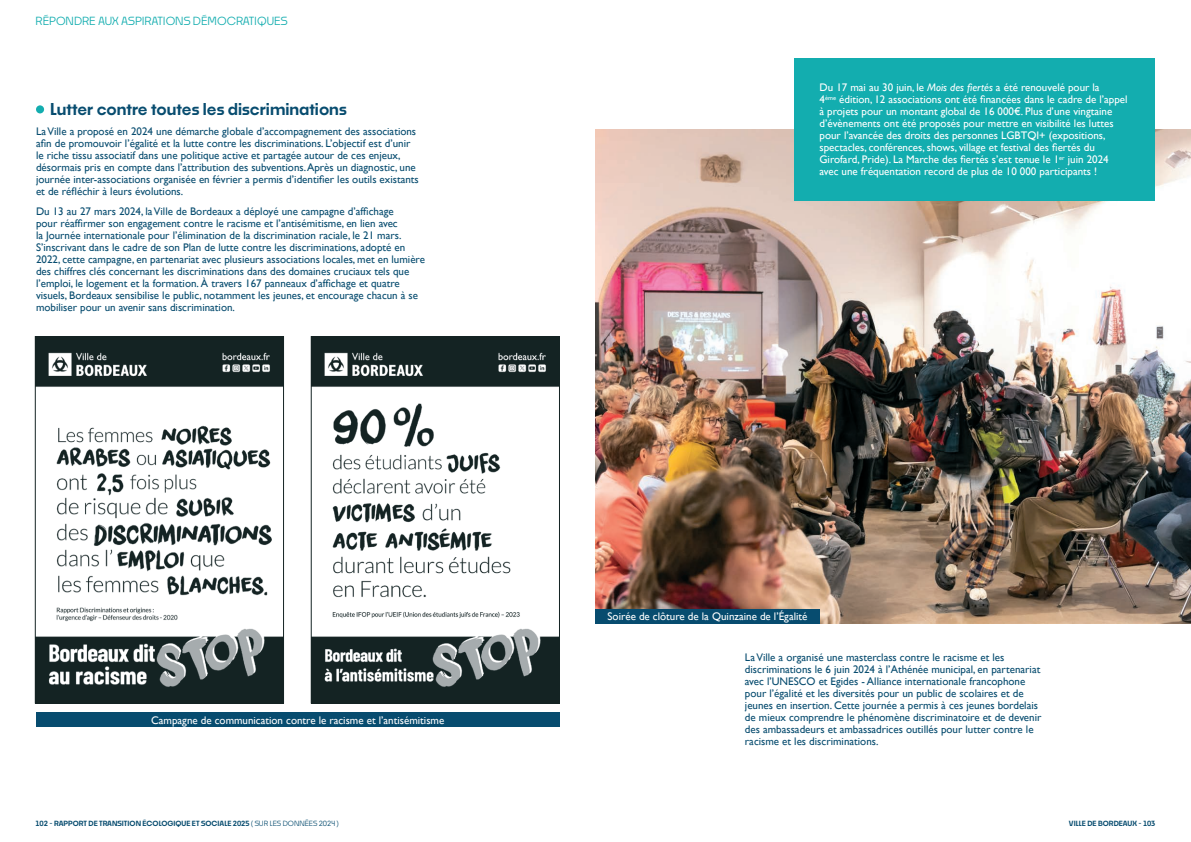
<style>
.page{position:relative;width:1191px;height:842px;background:#fff}
.page>*{position:absolute;margin:0;border:0;box-sizing:border-box;transform-origin:0 0}
.t1{font:600 16px "Noka";color:#074c6f}
.t2{font:11px/12px "Gill Sans";color:#074c6f}
.t3{font:11px/12px "Gill Sans";color:#fff}
.t4{font:500 11px "Noka";color:#13adaf}
.t5{font:600 7px "Noka";color:#074c6f}
.s1{font-style:italic}
.s2{font-weight:500}
</style>
<div class="page">
<div style="left:36px;top:105px;width:8px;height:8px;background:#13adaf;border-radius:50%"></div>
<img style="left:37px;top:338px;width:245px;height:363px">
<div style="left:35px;top:336px;width:249px;height:367px;border:1px solid #142323"></div>
<img style="left:313px;top:338px;width:245px;height:363px">
<div style="left:311px;top:336px;width:249px;height:367px;border:1px solid #142323"></div>
<div style="left:36px;top:712px;width:523px;height:15px;background:#074c6f"></div>
<img style="left:595px;top:129px;width:596px;height:495px">
<div style="left:595px;top:609px;width:224px;height:15px;background:#074c6f"></div>
<div style="left:794px;top:58px;width:361px;height:143px;background:#13adaf"></div>
<p class="t4" style="left:36px;top:14px;width:253px">RÉPONDRE AUX ASPIRATIONS DÉMOCRATIQUES</p>
<h1 class="t1" style="left:50px;top:99px;width:298px">Lutter contre toutes les discriminations</h1>
<p class="t2" style="left:36px;top:126px;width:384px">La Ville a proposé en 2024 une démarche globale d’accompagnement des associations afin de promouvoir l’égalité et la lutte contre les discriminations. L’objectif est d’unir le riche tissu associatif dans une politique active et partagée autour de ces enjeux, désormais pris en compte dans l’attribution des subventions. Après un diagnostic, une journée inter-associations organisée en février a permis d’identifier les outils existants et de réfléchir à leurs évolutions.</p>
<p class="t2" style="left:36px;top:206px;width:390px">Du 13 au 27 mars 2024, la Ville de Bordeaux a déployé une campagne d’affichage<br>pour réaffirmer son engagement contre le racisme et l’antisémitisme, en lien avec<br>la Journée internationale pour l’élimination de la discrimination raciale, le 21 mars.<br>S’inscrivant dans le cadre de son Plan de lutte contre les discriminations, adopté en 2022, cette campagne, en partenariat avec plusieurs associations locales, met en lumière des chiffres clés concernant les discriminations dans des domaines cruciaux tels que l’emploi, le logement et la formation. À travers 167 panneaux d’affichage et quatre visuels, Bordeaux sensibilise le public, notamment les jeunes, et encourage chacun à se mobiliser pour un avenir sans discrimination.</p>
<p class="t3" style="left:151px;top:714px;width:295px">Campagne de communication contre le racisme et l’antisémitisme</p>
<p class="t3" style="left:819px;top:81px;width:309px">Du 17 mai au 30 juin, le <span class="s1">Mois des fiertés</span> a été renouvelé pour la<br>4<sup>ème</sup> édition, 12 associations ont été financées dans le cadre de l’appel à projets pour un montant global de 16 000€. Plus d’une vingtaine d’évènements ont été proposés pour mettre en visibilité les luttes pour l’avancée des droits des personnes LGBTQI+ (expositions, spectacles, conférences, shows, village et festival des fiertés du Girofard, Pride). La Marche des fiertés s’est tenue le 1<sup>er</sup> juin 2024 avec une fréquentation record de plus de 10 000 participants !</p>
<p class="t3" style="left:607px;top:610px;width:201px">Soirée de clôture de la Quinzaine de l’Égalité</p>
<p class="t2" style="left:745px;top:651px;width:298px">La Ville a organisé une masterclass contre le racisme et les discriminations le 6 juin 2024 à l’Athénée municipal, en partenariat avec l’UNESCO et Egides - Alliance internationale francophone pour l’égalité et les diversités pour un public de scolaires et de jeunes en insertion. Cette journée a permis à ces jeunes bordelais de mieux comprendre le phénomène discriminatoire et de devenir des ambassadeurs et ambassadrices outillés pour lutter contre le racisme et les discriminations.</p>
<p class="t5" style="left:36px;top:819px;width:304px">102 - RAPPORT DE TRANSITION ÉCOLOGIQUE ET SOCIALE 2025 <span class="s2">( SUR LES DONNÉES 2024 )</span></p>
<p class="t5" style="left:1069px;top:819px;width:88px">VILLE DE BORDEAUX - 103</p>
</div>
